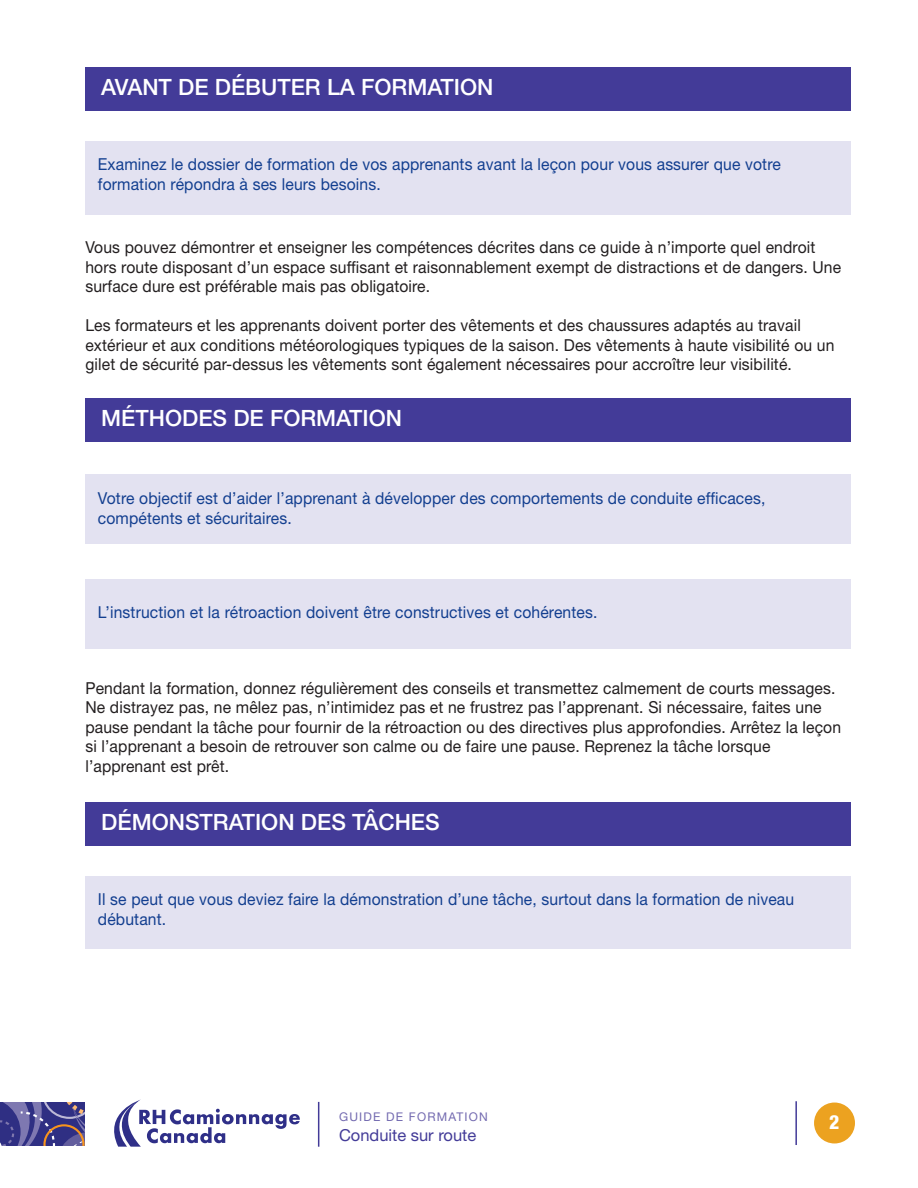
<style>
.page{position:relative;width:918px;height:1188px;background:#fff}
.page>*{position:absolute;margin:0;border:0;box-sizing:border-box;transform-origin:0 0}
.t1{font:500 22.5px "Helvetica Neue LT Std";color:#fff}
.t2{font:800 condensed 19.5px "Helvetica Neue LT Std";color:#fff}
.t3{font:16.5px/19.5px "Helvetica Neue LT Std";letter-spacing:.01em;color:#231f20;scale:.95 1}
.t4{font:16.5px/19.5px "Helvetica Neue LT Std";letter-spacing:.01em;color:#133f90;scale:.95 1}
.t5{font:16.5px "Helvetica Neue LT Std";color:#433b98}
.t6{font:12px "Helvetica Neue LT Std";letter-spacing:.1em;color:#736ab0}
</style>
<div class="page">
<hr style="left:795px;top:1101px;width:2px;height:44px;background:#433b98">
<div style="left:814px;top:1103px;width:41px;height:40px;background:#eca220;border-radius:50%"></div>
<div style="left:85px;top:68px;width:765px;height:43px;background:#433b98"></div>
<div style="left:85px;top:141px;width:765px;height:74px;background:#e3e2f1"></div>
<div style="left:85px;top:398px;width:765px;height:44px;background:#433b98"></div>
<div style="left:85px;top:475px;width:765px;height:69px;background:#e3e2f1"></div>
<div style="left:85px;top:580px;width:765px;height:69px;background:#e3e2f1"></div>
<div style="left:85px;top:802px;width:765px;height:44px;background:#433b98"></div>
<div style="left:85px;top:876px;width:765px;height:72px;background:#e3e2f1"></div>
<hr style="left:318px;top:1102px;width:1px;height:45px;background:#433b98">
<svg style="left:0;top:1102px;width:84px;height:44px;background:#524c8e"></svg>
<svg style="left:114px;top:1100px;width:186px;height:47px"></svg>
<h1 class="t1" style="left:101px;top:79px;width:394px">AVANT DE DÉBUTER LA FORMATION</h1>
<p class="t4" style="left:98px;top:156px;width:720px">examinez le dossier de formation de vos apprenants avant la leçon pour vous assurer que votre formation répondra à ses leurs besoins.</p>
<p class="t3" style="left:85px;top:239px;width:797px">Vous pouvez démontrer et enseigner les compétences décrites dans ce guide à n’importe quel endroit hors route disposant d’un espace suffisant et raisonnablement exempt de distractions et de dangers. une surface dure est préférable mais pas obligatoire.</p>
<p class="t3" style="left:85px;top:317px;width:790px">Les formateurs et les apprenants doivent porter des vêtements et des chaussures adaptés au travail extérieur et aux conditions météorologiques typiques de la saison. des vêtements à haute visibilité ou un gilet de sécurité par-dessus les vêtements sont également nécessaires pour accroître leur visibilité.</p>
<h1 class="t1" style="left:101px;top:410px;width:302px">MÉTHODES DE FORMATION</h1>
<p class="t4" style="left:98px;top:490px;width:704px">Votre objectif est d’aider l’apprenant à développer des comportements de conduite efficaces, compétents et sécuritaires.</p>
<p class="t4" style="left:98px;top:604px;width:527px">L’instruction et la rétroaction doivent être constructives et cohérentes.</p>
<p class="t3" style="left:85px;top:680px;width:797px">Pendant la formation, donnez régulièrement des conseils et transmettez calmement de courts messages.<br>Ne distrayez pas, ne mêlez pas, n’intimidez pas et ne frustrez pas l’apprenant. Si nécessaire, faites une pause pendant la tâche pour fournir de la rétroaction ou des directives plus approfondies. arrêtez la leçon si l’apprenant a besoin de retrouver son calme ou de faire une pause. Reprenez la tâche lorsque l’apprenant est prêt.</p>
<h1 class="t1" style="left:101px;top:814px;width:340px">DÉMONSTRATION DES TÂCHES</h1>
<p class="t4" style="left:98px;top:891px;width:735px">il se peut que vous deviez faire la démonstration d’une tâche, surtout dans la formation de niveau débutant.</p>
<p class="t6" style="left:339px;top:1113px;width:150px">Guide de foRmatioN</p>
<p class="t5" style="left:339px;top:1129px;width:139px">Conduite sur route</p>
<p class="t2" style="left:829px;top:1115px;width:12px">2</p>
</div>
